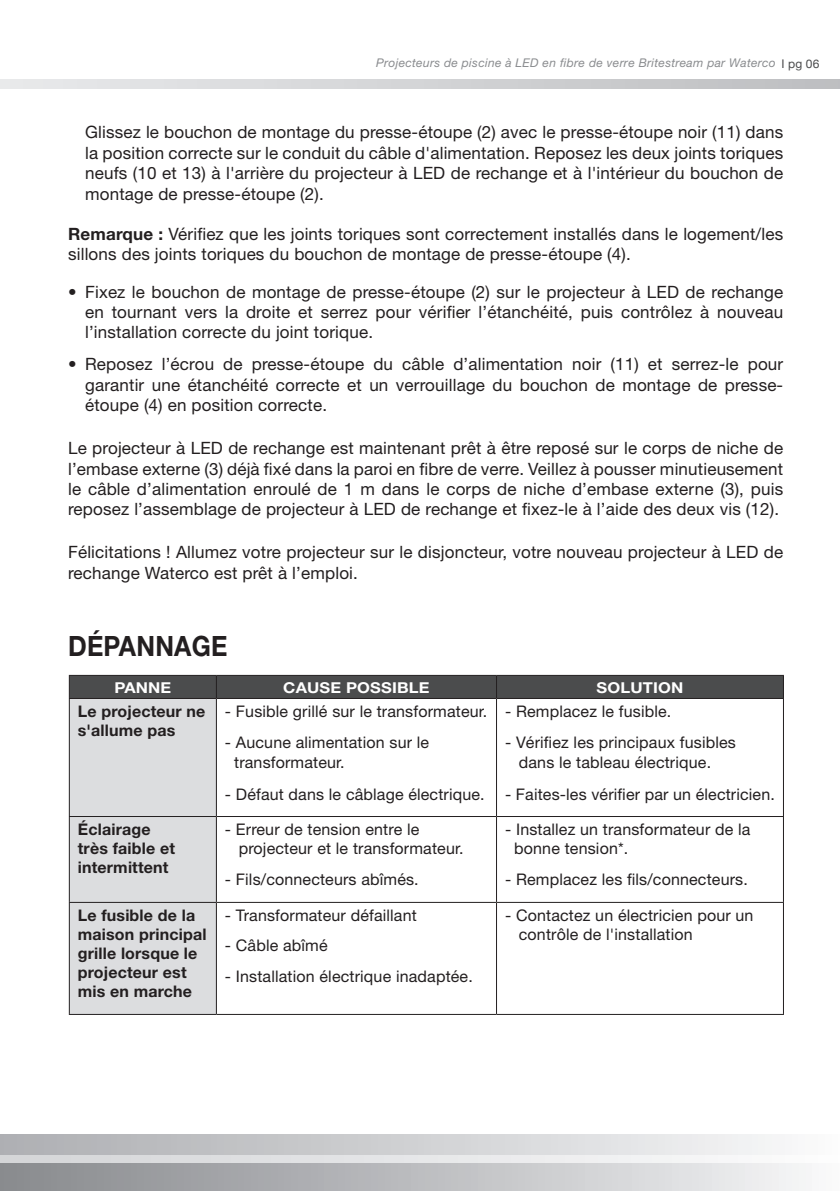
<style>
.page{position:relative;width:840px;height:1191px;background:#fff}
.page>*{position:absolute;margin:0;border:0;box-sizing:border-box;transform-origin:0 0}
.t1{font:700 28px "Helvetica Neue LT Std";letter-spacing:.01em;color:#231f20;scale:.9 1}
.t2{font:17px/20.4px "Helvetica Neue LT Std";letter-spacing:.01em;color:#231f20;text-align:justify}
.t3{font:16px/19.2px "Helvetica Neue";letter-spacing:.01em;color:#231f20}
.t4{font:700 16px/19.2px "Helvetica Neue";letter-spacing:.01em;color:#231f20}
.t5{font:700 15px "Helvetica Neue";letter-spacing:.01em;color:#fff;scale:1.1 1}
.t6{font:italic 12px "Helvetica Neue LT Std";letter-spacing:.025em;color:#8a8c8f}
.s1{font-style:normal;color:#4b4c4d}
.s2{font-family:"Helvetica Neue";font-style:normal;color:#4b4c4d}
.s3{font-weight:700}
</style>
<div class="page">
<div style="left:0;top:1162px;width:839px;height:29px;background:linear-gradient(to right,#86878b,#f6f6f7)"></div>
<svg style="left:0;top:1154px;width:772px;height:8px"></svg>
<div style="left:0;top:1134px;width:839px;height:20px;background:linear-gradient(to right,#acadb1,#f9f9fa)"></div>
<svg style="left:0;top:79px;width:839px;height:10px;background:#d3d4d6"></svg>
<div style="left:70px;top:699px;width:146px;height:315px;background:#dcdddf"></div>
<svg style="left:217px;top:699px;width:565px;height:315px"></svg>
<div style="left:69px;top:675px;width:714px;height:23px;background:#4b4c4d"></div>
<hr style="left:69px;top:698px;width:147px;height:1px;background:#231f20">
<hr style="left:69px;top:699px;width:1px;height:117px;background:#231f20">
<hr style="left:216px;top:698px;width:280px;height:1px;background:#231f20">
<hr style="left:216px;top:699px;width:1px;height:117px;background:#231f20">
<hr style="left:496px;top:698px;width:287px;height:1px;background:#231f20">
<hr style="left:495px;top:699px;width:1px;height:117px;background:#231f20">
<hr style="left:782px;top:699px;width:1px;height:117px;background:#231f20">
<hr style="left:69px;top:816px;width:147px;height:1px;background:#231f20">
<hr style="left:69px;top:817px;width:1px;height:85px;background:#231f20">
<hr style="left:216px;top:816px;width:280px;height:1px;background:#231f20">
<hr style="left:216px;top:817px;width:1px;height:85px;background:#231f20">
<hr style="left:496px;top:816px;width:287px;height:1px;background:#231f20">
<hr style="left:495px;top:817px;width:1px;height:85px;background:#231f20">
<hr style="left:782px;top:817px;width:1px;height:85px;background:#231f20">
<hr style="left:69px;top:902px;width:147px;height:1px;background:#231f20">
<hr style="left:69px;top:903px;width:1px;height:111px;background:#231f20">
<hr style="left:216px;top:902px;width:280px;height:1px;background:#231f20">
<hr style="left:216px;top:903px;width:1px;height:111px;background:#231f20">
<hr style="left:496px;top:902px;width:287px;height:1px;background:#231f20">
<hr style="left:495px;top:903px;width:1px;height:111px;background:#231f20">
<hr style="left:782px;top:903px;width:1px;height:111px;background:#231f20">
<hr style="left:69px;top:1014px;width:147px;height:1px;background:#231f20">
<hr style="left:216px;top:1014px;width:280px;height:1px;background:#231f20">
<hr style="left:496px;top:1014px;width:287px;height:1px;background:#231f20">
<p class="t6" style="left:376px;top:56px;width:444px">Projecteurs de piscine à LED en fibre de verre Britestream par Waterco <span class="s1">I</span> <span class="s2">pg 06</span></p>
<p class="t2" style="left:85px;top:122px;width:699px">Glissez le bouchon de montage du presse-étoupe (2) avec le presse-étoupe noir (11) dans la position correcte sur le conduit du câble d'alimentation. Reposez les deux joints toriques neufs (10 et 13) à l'arrière du projecteur à LED de rechange et à l'intérieur du bouchon de montage de presse-étoupe (2).</p>
<p class="t2" style="left:68px;top:223px;width:716px"><span class="s3">Remarque :</span> Vérifiez que les joints toriques sont correctement installés dans le logement/les sillons des joints toriques du bouchon de montage de presse-étoupe (4).</p>
<p class="t2" style="left:85px;top:281px;width:699px;text-indent:-17px">• Fixez le bouchon de montage de presse-étoupe (2) sur le projecteur à LED de rechange en tournant vers la droite et serrez pour vérifier l’étanchéité, puis contrôlez à nouveau l’installation correcte du joint torique.</p>
<p class="t2" style="left:85px;top:354px;width:699px;text-indent:-17px">• Reposez l’écrou de presse-étoupe du câble d’alimentation noir (11) et serrez-le pour garantir une étanchéité correcte et un verrouillage du bouchon de montage de presse&shy;étoupe (4) en position correcte.</p>
<p class="t2" style="left:68px;top:437px;width:716px">Le projecteur à LED de rechange est maintenant prêt à être reposé sur le corps de niche de l’embase externe (3) déjà fixé dans la paroi en fibre de verre. Veillez à pousser minutieusement le câble d’alimentation enroulé de 1 m dans le corps de niche d’embase externe (3), puis reposez l’assemblage de projecteur à LED de rechange et fixez-le à l’aide des deux vis (12).</p>
<p class="t2" style="left:68px;top:542px;width:716px">Félicitations ! Allumez votre projecteur sur le disjoncteur, votre nouveau projecteur à LED de rechange Waterco est prêt à l’emploi.</p>
<h1 class="t1" style="left:68px;top:628px;width:178px">DÉPANNAGE</h1>
<p class="t5" style="left:114px;top:678px;width:53px">PANNE</p>
<p class="t5" style="left:283px;top:678px;width:134px">CAUSE POSSIBLE</p>
<p class="t5" style="left:596px;top:678px;width:80px">SOLUTION</p>
<p class="t4" style="left:78px;top:701px;width:129px">Le projecteur ne s'allume pas</p>
<p class="t3" style="left:225px;top:701px;width:264px">- Fusible grillé sur le transformateur.</p>
<p class="t3" style="left:234px;top:732px;width:196px;line-height:20px;text-indent:-9px">- Aucune alimentation sur le transformateur.</p>
<p class="t3" style="left:225px;top:784px;width:261px">- Défaut dans le câblage électrique.</p>
<p class="t3" style="left:504px;top:701px;width:168px">- Remplacez le fusible.</p>
<p class="t3" style="left:518px;top:732px;width:218px;line-height:20px;text-indent:-14px">- Vérifiez les principaux fusibles dans le tableau électrique.</p>
<p class="t3" style="left:504px;top:784px;width:271px">- Faites-les vérifier par un électricien.</p>
<p class="t4" style="left:78px;top:819px;width:99px">Éclairage très faible et intermittent</p>
<p class="t3" style="left:238px;top:819px;width:226px;text-indent:-14px">- Erreur de tension entre le projecteur et le transformateur.</p>
<p class="t3" style="left:225px;top:870px;width:195px">- Fils/connecteurs abîmés.</p>
<p class="t4" style="left:78px;top:905px;width:130px">Le fusible de la maison principal grille lorsque le projecteur est mis en marche</p>
<p class="t3" style="left:225px;top:905px;width:193px">- Transformateur défaillant</p>
<p class="t3" style="left:225px;top:935px;width:104px">- Câble abîmé</p>
<p class="t3" style="left:225px;top:966px;width:249px">- Installation électrique inadaptée.</p>
<p class="t3" style="left:514px;top:819px;width:237px;text-indent:-9px">- Installez un transformateur de la bonne tension*.</p>
<p class="t3" style="left:504px;top:870px;width:244px">- Remplacez les fils/connecteurs.</p>
<p class="t3" style="left:518px;top:905px;width:236px;text-indent:-14px">- Contactez un électricien pour un contrôle de l'installation</p>
</div>
